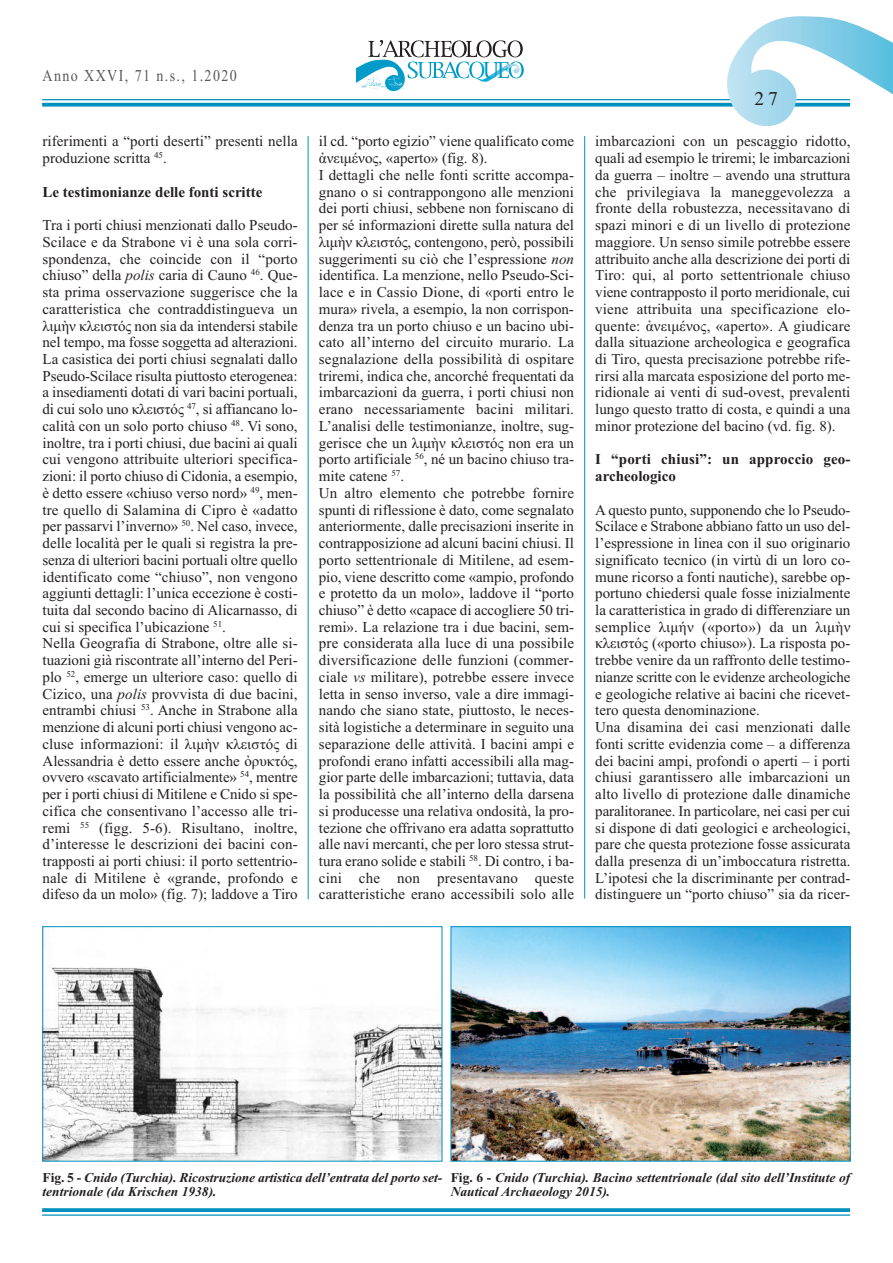
<style>
.page{position:relative;width:893px;height:1263px;background:#fff}
.page>*{position:absolute;margin:0;border:0;box-sizing:border-box;transform-origin:0 0}
.t1{font:19.5px "Times New Roman";color:#231f20}
.t2{font:16.5px "Times New Roman";letter-spacing:.1em;color:#57585a;scale:.85 1}
.t3{font:15px/16.8px "Times New Roman";color:#231f20}
.t4{font:700 15px/16.8px "Times New Roman";color:#231f20}
.t5{font:italic 700 13.5px/13.5px "Times New Roman";color:#231f20}
.s1{font-style:italic}
.s2{font-style:normal}
</style>
<div class="page">
<hr style="left:42px;top:99px;width:808px;height:1px;background:#0090be">
<svg style="left:42px;top:103px;width:685px;height:4px;background:#1c9cc5"></svg>
<svg style="left:357px;top:40px;width:167px;height:52px"></svg>
<svg style="left:42px;top:1208px;width:808px;height:4px;background:#0f96c1"></svg>
<hr style="left:42px;top:1214px;width:808px;height:2px;background:#0090be">
<svg style="left:727px;top:16px;width:166px;height:110px"></svg>
<img style="left:45px;top:967px;width:395px;height:192px">
<div style="left:43px;top:926px;width:399px;height:235px;border:1px solid #0090be"></div>
<img style="left:453px;top:928px;width:395px;height:231px">
<div style="left:451px;top:926px;width:399px;height:235px;border:1px solid #0090be"></div>
<hr style="left:308px;top:136px;width:1px;height:763px;background:#0090be">
<hr style="left:584px;top:136px;width:1px;height:762px;background:#0090be">
<p class="t2" style="left:43px;top:66px;width:230px">Anno XXVI, 71 n.s., 1.2020</p>
<p class="t3" style="left:43px;top:133px;width:257px">riferimenti a “porti deserti” presenti nella produzione scritta <sup>45</sup>.</p>
<p class="t4" style="left:43px;top:183px;width:221px">Le testimonianze delle fonti scritte</p>
<p class="t3" style="left:43px;top:217px;width:257px">Tra i porti chiusi menzionati dallo Pseudo-Scilace e da Strabone vi è una sola corri&shy;spondenza, che coincide con il “porto chiuso” della <span class="s1">polis</span> caria di Cauno <sup>46</sup>. Que&shy;sta prima osservazione suggerisce che la caratteristica che contraddistingueva un λιμὴν κλειστός non sia da intendersi stabile nel tempo, ma fosse soggetta ad alterazioni.<br>La casistica dei porti chiusi segnalati dallo Pseudo-Scilace risulta piuttosto eterogenea: a insediamenti dotati di vari bacini portuali, di cui solo uno κλειστός <sup>47</sup>, si affiancano lo&shy;calità con un solo porto chiuso <sup>48</sup>. Vi sono, inoltre, tra i porti chiusi, due bacini ai quali cui vengono attribuite ulteriori specifica&shy;zioni: il porto chiuso di Cidonia, a esempio, è detto essere «chiuso verso nord» <sup>49</sup>, men&shy;tre quello di Salamina di Cipro è «adatto per passarvi l’inverno» <sup>50</sup>. Nel caso, invece, delle località per le quali si registra la pre&shy;senza di ulteriori bacini portuali oltre quello identificato come “chiuso”, non vengono aggiunti dettagli: l’unica eccezione è costi&shy;tuita dal secondo bacino di Alicarnasso, di cui si specifica l’ubicazione <sup>51</sup>.<br>Nella Geografia di Strabone, oltre alle si&shy;tuazioni già riscontrate all’interno del Peri&shy;plo <sup>52</sup>, emerge un ulteriore caso: quello di Cizico, una <span class="s1">polis</span> provvista di due bacini, entrambi chiusi <sup>53</sup>. Anche in Strabone alla menzione di alcuni porti chiusi vengono ac&shy;cluse informazioni: il λιμὴν κλειστός di Alessandria è detto essere anche ὀρυκτός, ovvero «scavato artificialmente» <sup>54</sup>, mentre per i porti chiusi di Mitilene e Cnido si spe&shy;cifica che consentivano l’accesso alle tri&shy;remi <sup>55</sup> (figg. 5-6). Risultano, inoltre, d’interesse le descrizioni dei bacini con&shy;trapposti ai porti chiusi: il porto settentrio&shy;nale di Mitilene è «grande, profondo e difeso da un molo» (fig. 7); laddove a Tiro</p>
<h1 class="t1" style="left:754px;top:87px;width:25px">27</h1>
<p class="t3" style="left:319px;top:133px;width:257px">il cd. “porto egizio” viene qualificato come ἀνειμένος, «aperto» (fig. 8).<br>I dettagli che nelle fonti scritte accompa&shy;gnano o si contrappongono alle menzioni dei porti chiusi, sebbene non forniscano di per sé informazioni dirette sulla natura del λιμὴν κλειστός, contengono, però, possibili suggerimenti su ciò che l’espressione <span class="s1">non </span>identifica. La menzione, nello Pseudo-Sci&shy;lace e in Cassio Dione, di «porti entro le mura» rivela, a esempio, la non corrispon&shy;denza tra un porto chiuso e un bacino ubi&shy;cato all’interno del circuito murario. La segnalazione della possibilità di ospitare triremi, indica che, ancorché frequentati da imbarcazioni da guerra, i porti chiusi non erano necessariamente bacini militari.<br>L’analisi delle testimonianze, inoltre, sug&shy;gerisce che un λιμὴν κλειστός non era un porto artificiale <sup>56</sup>, né un bacino chiuso tra&shy;mite catene <sup>57</sup>.<br>Un altro elemento che potrebbe fornire spunti di riflessione è dato, come segnalato anteriormente, dalle precisazioni inserite in contrapposizione ad alcuni bacini chiusi. Il porto settentrionale di Mitilene, ad esem&shy;pio, viene descritto come «ampio, profondo e protetto da un molo», laddove il “porto chiuso” è detto «capace di accogliere 50 tri&shy;remi». La relazione tra i due bacini, sem&shy;pre considerata alla luce di una possibile diversificazione delle funzioni (commer&shy;ciale <span class="s1">vs</span> militare), potrebbe essere invece letta in senso inverso, vale a dire immagi&shy;nando che siano state, piuttosto, le neces&shy;sità logistiche a determinare in seguito una separazione delle attività. I bacini ampi e profondi erano infatti accessibili alla mag&shy;gior parte delle imbarcazioni; tuttavia, data la possibilità che all’interno della darsena si producesse una relativa ondosità, la pro&shy;tezione che offrivano era adatta soprattutto alle navi mercanti, che per loro stessa strut&shy;tura erano solide e stabili <sup>58</sup>. Di contro, i ba&shy;cini che non presentavano queste caratteristiche erano accessibili solo alle</p>
<p class="t3" style="left:595px;top:133px;width:257px;text-align:justify">imbarcazioni con un pescaggio ridotto, quali ad esempio le triremi; le imbarcazioni da guerra – inoltre – avendo una struttura che privilegiava la maneggevolezza a fronte della robustezza, necessitavano di spazi minori e di un livello di protezione maggiore. Un senso simile potrebbe essere attribuito anche alla descrizione dei porti di Tiro: qui, al porto settentrionale chiuso viene contrapposto il porto meridionale, cui viene attribuita una specificazione elo&shy;quente: ἀνειμένος, «aperto». A giudicare dalla situazione archeologica e geografica di Tiro, questa precisazione potrebbe rife&shy;rirsi alla marcata esposizione del porto me&shy;ridionale ai venti di sud-ovest, prevalenti lungo questo tratto di costa, e quindi a una minor protezione del bacino (vd. fig. 8).</p>
<p class="t4" style="left:595px;top:451px;width:257px">I “porti chiusi”: un approccio geo&shy;archeologico</p>
<p class="t3" style="left:595px;top:501px;width:257px">A questo punto, supponendo che lo Pseudo-Scilace e Strabone abbiano fatto un uso del&shy;l’espressione in linea con il suo originario significato tecnico (in virtù di un loro co&shy;mune ricorso a fonti nautiche), sarebbe op&shy;portuno chiedersi quale fosse inizialmente la caratteristica in grado di differenziare un semplice λιμήν («porto») da un λιμὴν κλειστός («porto chiuso»). La risposta po&shy;trebbe venire da un raffronto delle testimo&shy;nianze scritte con le evidenze archeologiche e geologiche relative ai bacini che ricevet&shy;tero questa denominazione.<br>Una disamina dei casi menzionati dalle fonti scritte evidenzia come – a differenza dei bacini ampi, profondi o aperti – i porti chiusi garantissero alle imbarcazioni un alto livello di protezione dalle dinamiche paralitoranee. In particolare, nei casi per cui si dispone di dati geologici e archeologici, pare che questa protezione fosse assicurata dalla presenza di un’imboccatura ristretta.<br>L’ipotesi che la discriminante per contrad&shy;distinguere un “porto chiuso” sia da ricer-</p>
<p class="t5" style="left:43px;top:1171px;width:400px"><span class="s2">Fig. 5 -</span> Cnido (Turchia). ricostruzione artistica dell’entrata del porto set&shy;tentrionale (da Krischen 1938).</p>
<p class="t5" style="left:451px;top:1171px;width:401px"><span class="s2">Fig. 6 -</span> Cnido (Turchia). bacino settentrionale (dal sito dell’Institute of<br>Nautical Archaeology 2015).</p>
</div>
